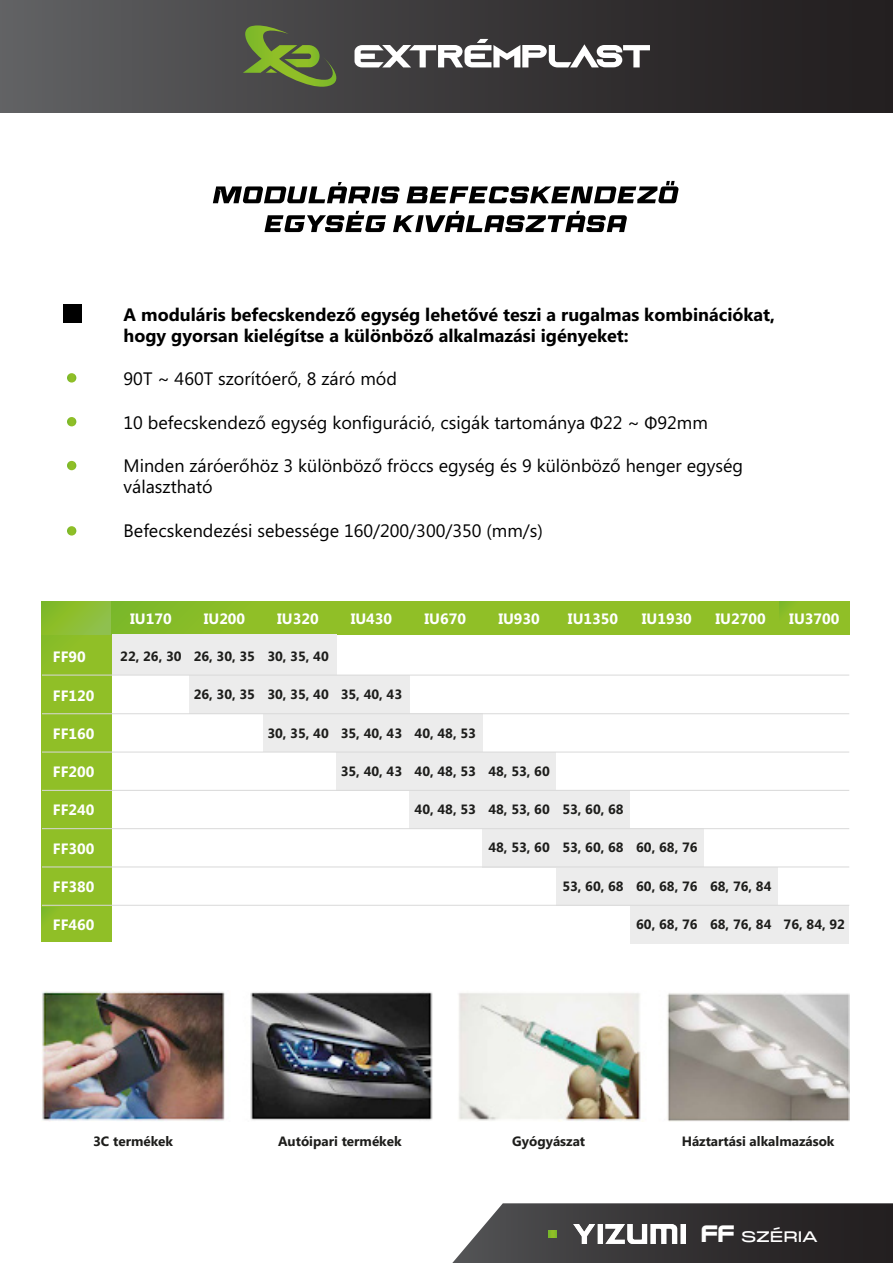
<style>
.page{position:relative;width:893px;height:1263px;background:#fff}
.page>*{position:absolute;margin:0;border:0;box-sizing:border-box;transform-origin:0 0}
.t1{font:18px/21.6px "Microsoft Phags Pa";color:#000}
.t2{font:700 18px/21.6px "Microsoft Phags Pa";color:#000}
.t3{font:15.15px "Monument Extended";letter-spacing:-.04em;color:#fff}
.t4{font:700 15px "Microsoft Phags Pa";color:#fff}
.t5{font:700 13.5px "Microsoft Phags Pa";color:#1d1d1b}
.s1{font-family:"Myriad Pro"}
.s2{font-family:"b Biger Over";font-size:22.5px}
</style>
<div class="page">
<div style="left:0;top:0;width:893px;height:112px;background:linear-gradient(to right,#5e5f60,#1e191a)"></div>
<svg style="left:355px;top:39px;width:295px;height:28px"></svg>
<svg style="left:243px;top:25px;width:103px;height:67px;background:#5a693d"></svg>
<div style="left:63px;top:305px;width:18px;height:18px;background:#000"></div>
<svg style="left:67px;top:373px;width:9px;height:10px"></svg>
<svg style="left:67px;top:417px;width:9px;height:9px"></svg>
<svg style="left:67px;top:461px;width:9px;height:9px"></svg>
<svg style="left:67px;top:526px;width:9px;height:10px"></svg>
<svg style="left:213px;top:182px;width:187px;height:21px"></svg>
<svg style="left:406px;top:181px;width:272px;height:22px"></svg>
<svg style="left:264px;top:211px;width:122px;height:21px"></svg>
<svg style="left:393px;top:211px;width:234px;height:21px"></svg>
<div style="left:42px;top:601px;width:70px;height:340px;background:#90bf27"></div>
<div style="left:42px;top:601px;width:70px;height:34px;background:linear-gradient(to right,#87bb21,#91c14a)"></div>
<div style="left:112px;top:601px;width:737px;height:34px;background:linear-gradient(to right,#88bc28,#95c126)"></div>
<div style="left:112px;top:635px;width:77px;height:40px;background:#ececec"></div>
<div style="left:190px;top:635px;width:73px;height:79px;background:#ececec"></div>
<div style="left:263px;top:635px;width:74px;height:117px;background:#ececec"></div>
<div style="left:337px;top:675px;width:73px;height:115px;background:#ececec"></div>
<div style="left:410px;top:713px;width:73px;height:116px;background:#ececec"></div>
<div style="left:482px;top:752px;width:74px;height:115px;background:#ececec"></div>
<div style="left:556px;top:790px;width:74px;height:115px;background:#ececec"></div>
<div style="left:630px;top:828px;width:74px;height:116px;background:#ececec"></div>
<div style="left:704px;top:867px;width:74px;height:77px;background:#ececec"></div>
<div style="left:775px;top:905px;width:74px;height:39px;background:#ececec"></div>
<div style="left:779px;top:601px;width:70px;height:34px;background:#90bf27"></div>
<img style="left:42px;top:991px;width:808px;height:131px">
<svg style="left:452px;top:1203px;width:441px;height:60px;background:#434141"></svg>
<img style="left:573px;top:1224px;width:112px;height:20px">
<hr style="left:42px;top:675px;width:807px;height:1px;background:#d9d9d9">
<hr style="left:42px;top:713px;width:807px;height:1px;background:#d9d9d9">
<hr style="left:42px;top:752px;width:807px;height:1px;background:#d9d9d9">
<hr style="left:42px;top:790px;width:807px;height:1px;background:#d9d9d9">
<hr style="left:42px;top:828px;width:807px;height:1px;background:#d9d9d9">
<hr style="left:42px;top:866px;width:807px;height:1px;background:#d9d9d9">
<hr style="left:42px;top:905px;width:807px;height:1px;background:#d9d9d9">
<h1 class="t2" style="left:124px;top:302px;width:653px">A moduláris befecskendező egység lehetővé teszi a rugalmas kombinációkat, hogy gyorsan kielégítse a különböző alkalmazási igényeket:</h1>
<h1 class="t1" style="left:124px;top:367px;width:275px">90T ~ 460T szorítóerő, 8 záró mód</h1>
<h1 class="t1" style="left:124px;top:410px;width:586px">10 befecskendező egység konfiguráció, csigák tartománya <span class="s1">Φ</span>22 ~ <span class="s1">Φ</span>92mm</h1>
<h1 class="t1" style="left:124px;top:454px;width:621px">Minden záróerőhöz 3 különböző fröccs egység és 9 különböző henger egység választható</h1>
<h1 class="t1" style="left:124px;top:518px;width:421px">Befecskendezési sebessége 160/200/300/350 (mm/s)</h1>
<p class="t4" style="left:53px;top:646px;width:34px">FF90</p>
<p class="t4" style="left:53px;top:684px;width:43px">FF120</p>
<p class="t4" style="left:53px;top:723px;width:43px">FF160</p>
<p class="t4" style="left:53px;top:761px;width:43px">FF200</p>
<p class="t4" style="left:53px;top:799px;width:43px">FF240</p>
<p class="t4" style="left:53px;top:837px;width:43px">FF300</p>
<p class="t4" style="left:53px;top:876px;width:43px">FF380</p>
<p class="t4" style="left:53px;top:914px;width:43px">FF460</p>
<p class="t4" style="left:130px;top:607px;width:43px">IU170</p>
<p class="t4" style="left:204px;top:607px;width:43px">IU200</p>
<p class="t4" style="left:277px;top:607px;width:43px">IU320</p>
<p class="t4" style="left:351px;top:607px;width:43px">IU430</p>
<p class="t4" style="left:425px;top:607px;width:43px">IU670</p>
<p class="t4" style="left:498px;top:607px;width:43px">IU930</p>
<p class="t4" style="left:568px;top:607px;width:52px">IU1350</p>
<p class="t4" style="left:642px;top:607px;width:52px">IU1930</p>
<p class="t4" style="left:715px;top:607px;width:52px">IU2700</p>
<p class="t4" style="left:789px;top:607px;width:52px">IU3700</p>
<p class="t5" style="left:120px;top:647px;width:63px">22, 26, 30</p>
<p class="t5" style="left:194px;top:647px;width:63px">26, 30, 35</p>
<p class="t5" style="left:194px;top:685px;width:63px">26, 30, 35</p>
<p class="t5" style="left:267px;top:647px;width:63px">30, 35, 40</p>
<p class="t5" style="left:267px;top:685px;width:63px">30, 35, 40</p>
<p class="t5" style="left:267px;top:723px;width:63px">30, 35, 40</p>
<p class="t5" style="left:341px;top:685px;width:63px">35, 40, 43</p>
<p class="t5" style="left:341px;top:723px;width:63px">35, 40, 43</p>
<p class="t5" style="left:341px;top:761px;width:63px">35, 40, 43</p>
<p class="t5" style="left:415px;top:723px;width:63px">40, 48, 53</p>
<p class="t5" style="left:415px;top:761px;width:63px">40, 48, 53</p>
<p class="t5" style="left:415px;top:800px;width:63px">40, 48, 53</p>
<p class="t5" style="left:488px;top:761px;width:63px">48, 53, 60</p>
<p class="t5" style="left:488px;top:800px;width:63px">48, 53, 60</p>
<p class="t5" style="left:488px;top:838px;width:63px">48, 53, 60</p>
<p class="t5" style="left:562px;top:800px;width:63px">53, 60, 68</p>
<p class="t5" style="left:562px;top:838px;width:63px">53, 60, 68</p>
<p class="t5" style="left:562px;top:876px;width:63px">53, 60, 68</p>
<p class="t5" style="left:636px;top:838px;width:63px">60, 68, 76</p>
<p class="t5" style="left:636px;top:876px;width:63px">60, 68, 76</p>
<p class="t5" style="left:636px;top:914px;width:63px">60, 68, 76</p>
<p class="t5" style="left:710px;top:876px;width:63px">68, 76, 84</p>
<p class="t5" style="left:710px;top:914px;width:136px">68, 76, 84 76, 84, 92</p>
<p class="t5" style="left:93px;top:1131px;width:81px">3C termékek</p>
<p class="t5" style="left:278px;top:1131px;width:125px">Autóipari termékek</p>
<p class="t5" style="left:512px;top:1131px;width:74px">Gyógyászat</p>
<p class="t5" style="left:682px;top:1131px;width:154px">Háztartási alkalmazások</p>
<p class="t3" style="left:701px;top:1226px;width:119px"><span class="s2">FF</span> SZÉRIA</p>
</div>
